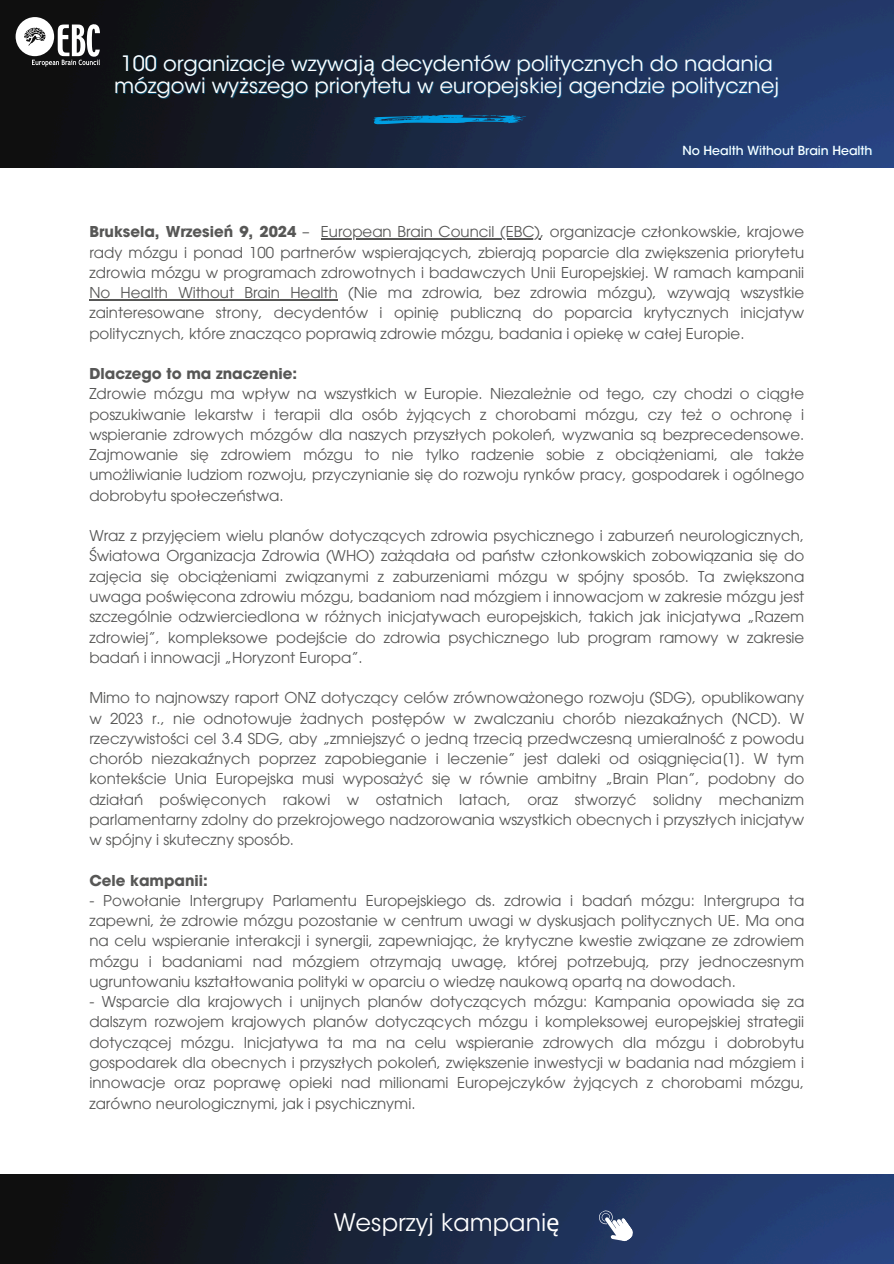
<style>
.page{position:relative;width:894px;height:1264px;background:#fff}
.page>*{position:absolute;margin:0;border:0;box-sizing:border-box;transform-origin:0 0}
.t1{font:24px "ITC Avant Garde Std";color:#fff}
.t2{font:21px "ITC Avant Garde Std";color:#fff}
.t3{font:15px/20.2px "ITC Avant Garde Pro";color:#575756;text-align:justify}
.t4{font:700 15px "ITC Avant Garde Pro";color:#575756}
.t5{font:500 12.45px "ITC Avant Garde Std";color:#fff}
.s1{font-family:"Noto Sans"}
.s2{font-weight:700}
</style>
<div class="page">
<hr style="left:321px;top:238px;width:219px;height:1px;background:#575756">
<hr style="left:89px;top:299px;width:249px;height:1px;background:#575756">
<img style="left:0;top:0;width:893px;height:168px">
<svg style="left:16px;top:17px;width:85px;height:50px"></svg>
<img style="left:0;top:1174px;width:893px;height:88px">
<svg style="left:367px;top:114px;width:159px;height:11px;background:#0e5f8e"></svg>
<svg style="left:595px;top:1203px;width:40px;height:44px"></svg>
<h3 class="t2" style="left:121px;top:55px;width:653px">100 organizacje wzywaj<span class="s1">ą</span> decydentów politycznych do nadania</h3>
<h3 class="t2" style="left:114px;top:78px;width:666px">mózgowi wy<span class="s1">ż</span>szego priorytetu w europejskiej agendzie politycznej</h3>
<h3 class="t5" style="left:682px;top:145px;width:191px">No Health Without Brain Health</h3>
<p class="t3" style="left:89px;top:223px;width:716px"><span class="s2">Bruksela, Wrzesień 9, 2024</span> – European Brain Council (EBC), organizacje członkowskie, krajowe rady mózgu i ponad 100 partnerów wspierających, zbierają poparcie dla zwiększenia priorytetu zdrowia mózgu w programach zdrowotnych i badawczych Unii Europejskiej. W ramach kampanii No Health Without Brain Health (Nie ma zdrowia, bez zdrowia mózgu), wzywają wszystkie zainteresowane strony, decydentów i opinię publiczną do poparcia krytycznych inicjatyw politycznych, które znacząco poprawią zdrowie mózgu, badania i opiekę w całej Europie.</p>
<p class="t4" style="left:89px;top:368px;width:209px">Dlaczego to ma znaczenie:</p>
<p class="t3" style="left:89px;top:385px;width:716px">Zdrowie mózgu ma wpływ na wszystkich w Europie. Niezależnie od tego, czy chodzi o ciągłe poszukiwanie lekarstw i terapii dla osób żyjących z chorobami mózgu, czy też o ochronę i wspieranie zdrowych mózgów dla naszych przyszłych pokoleń, wyzwania są bezprecedensowe.<br>Zajmowanie się zdrowiem mózgu to nie tylko radzenie sobie z obciążeniami, ale także umożliwianie ludziom rozwoju, przyczynianie się do rozwoju rynków pracy, gospodarek i ogólnego dobrobytu społeczeństwa.</p>
<h2 class="t3" style="left:89px;top:527px;width:716px">Wraz z przyjęciem wielu planów dotyczących zdrowia psychicznego i zaburzeń neurologicznych, Światowa Organizacja Zdrowia (WHO) zażądała od państw członkowskich zobowiązania się do zajęcia się obciążeniami związanymi z zaburzeniami mózgu w spójny sposób. Ta zwiększona uwaga poświęcona zdrowiu mózgu, badaniom nad mózgiem i innowacjom w zakresie mózgu jest szczególnie odzwierciedlona w różnych inicjatywach europejskich, takich jak inicjatywa „Razem zdrowiej”, kompleksowe podejście do zdrowia psychicznego lub program ramowy w zakresie badań i innowacji „Horyzont Europa”.</h2>
<p class="t3" style="left:89px;top:689px;width:716px">Mimo to najnowszy raport ONZ dotyczący celów zrównoważonego rozwoju (SDG), opublikowany w 2023 r., nie odnotowuje żadnych postępów w zwalczaniu chorób niezakaźnych (NCD). W rzeczywistości cel 3.4 SDG, aby „zmniejszyć o jedną trzecią przedwczesną umieralność z powodu chorób niezakaźnych poprzez zapobieganie i leczenie” jest daleki od osiągnięcia[1]. W tym kontekście Unia Europejska musi wyposażyć się w równie ambitny „Brain Plan”, podobny do działań poświęconych rakowi w ostatnich latach, oraz stworzyć solidny mechanizm parlamentarny zdolny do przekrojowego nadzorowania wszystkich obecnych i przyszłych inicjatyw w spójny i skuteczny sposób.</p>
<p class="t4" style="left:89px;top:874px;width:120px">Cele kampanii:</p>
<p class="t3" style="left:89px;top:892px;width:716px">- Powołanie Intergrupy Parlamentu Europejskiego ds. zdrowia i badań mózgu: Intergrupa ta zapewni, że zdrowie mózgu pozostanie w centrum uwagi w dyskusjach politycznych UE. Ma ona na celu wspieranie interakcji i synergii, zapewniając, że krytyczne kwestie związane ze zdrowiem</p>
<h3 class="t3" style="left:89px;top:952px;width:716px">mózgu i badaniami nad mózgiem otrzymają uwagę, której potrzebują, przy jednoczesnym ugruntowaniu kształtowania polityki w oparciu o wiedzę naukową opartą na dowodach.</h3>
<h3 class="t3" style="left:89px;top:993px;width:716px">- Wsparcie dla krajowych i unijnych planów dotyczących mózgu: Kampania opowiada się za dalszym rozwojem krajowych planów dotyczących mózgu i kompleksowej europejskiej strategii dotyczącej mózgu. Inicjatywa ta ma na celu wspieranie zdrowych dla mózgu i dobrobytu gospodarek dla obecnych i przyszłych pokoleń, zwiększenie inwestycji w badania nad mózgiem i innowacje oraz poprawę opieki nad milionami Europejczyków żyjących z chorobami mózgu, zarówno neurologicznymi, jak i psychicznymi.</h3>
<h3 class="t1" style="left:334px;top:1212px;width:227px">Wesprzyj kampani<span class="s1">ę</span></h3>
</div>
